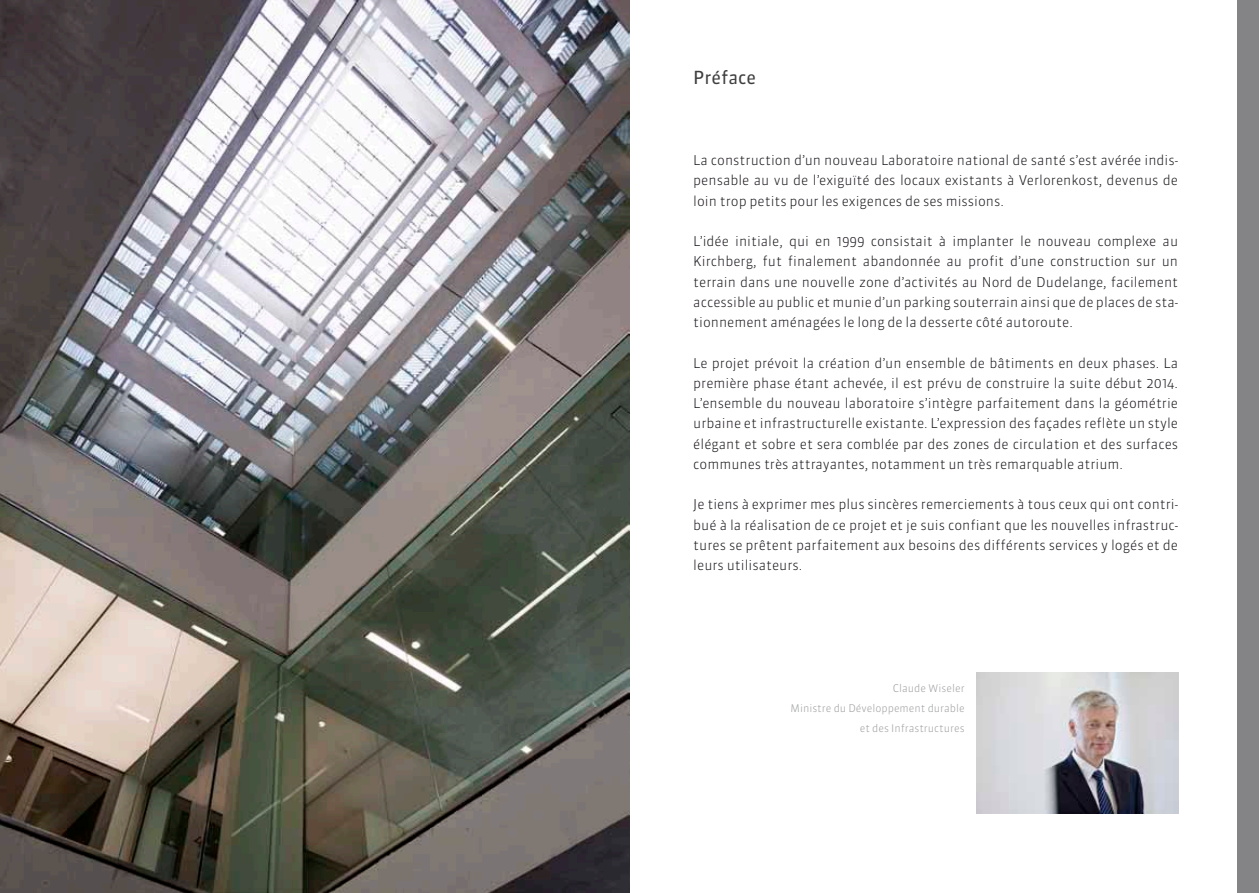
<style>
.page{position:relative;width:1259px;height:893px;background:#fff}
.page>*{position:absolute;margin:0;border:0;box-sizing:border-box;transform-origin:0 0}
.t1{font:18px "Sanuk";color:#3e3e40}
.t2{font:300 13.5px/20.2px "Sanuk";color:#1a171c;text-align:justify}
.t3{font:300 10.5px/20.2px "Sanuk";color:#9d9ea0;text-align:right}
</style>
<div class="page">
<img style="left:976px;top:672px;width:202px;height:141px">
<div style="left:1237px;top:0;width:22px;height:893px;background:#848486"></div>
<img style="left:0;top:0;width:629px;height:893px">
<h1 class="t1" style="left:693px;top:66px;width:64px">Préface</h1>
<p class="t2" style="left:693px;top:150px;width:486px">La construction d’un nouveau Laboratoire national de santé s’est avérée indis&shy;pensable au vu de l’exiguïté des locaux existants à Verlorenkost, devenus de loin trop petits pour les exigences de ses missions.</p>
<p class="t2" style="left:693px;top:231px;width:486px">L’idée initiale, qui en 1999 consistait à implanter le nouveau complexe au Kirchberg, fut finalement abandonnée au profit d’une construction sur un terrain dans une nouvelle zone d’activités au Nord de Dudelange, facilement accessible au public et munie d’un parking souterrain ainsi que de places de sta&shy;tionnement aménagées le long de la desserte côté autoroute.</p>
<p class="t2" style="left:693px;top:353px;width:486px">Le projet prévoit la création d’un ensemble de bâtiments en deux phases. La première phase étant achevée, il est prévu de construire la suite début 2014.<br>L’ensemble du nouveau laboratoire s’intègre parfaitement dans la géométrie urbaine et infrastructurelle existante. L’expression des façades reflète un style élégant et sobre et sera comblée par des zones de circulation et des surfaces communes très attrayantes, notamment un très remarquable atrium.</p>
<p class="t2" style="left:693px;top:494px;width:486px">Je tiens à exprimer mes plus sincères remerciements à tous ceux qui ont contri&shy;bué à la réalisation de ce projet et je suis confiant que les nouvelles infrastruc&shy;tures se prêtent parfaitement aux besoins des différents services y logés et de leurs utilisateurs.</p>
<p class="t3" style="left:790px;top:678px;width:176px">Claude Wiseler<br>Ministre du Développement durable et des Infrastructures</p>
</div>
